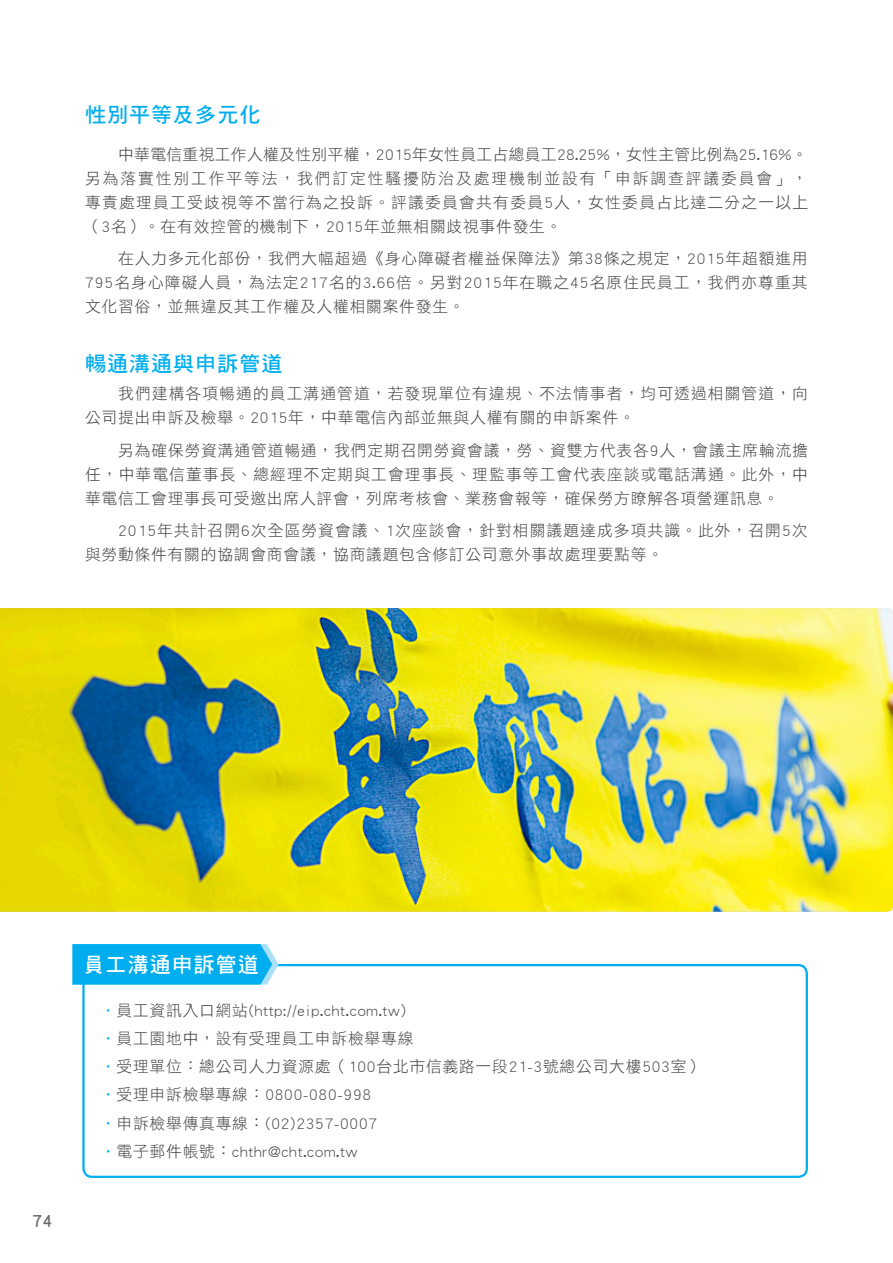
<style>
.page{position:relative;width:893px;height:1263px;background:#fff}
.page>*{position:absolute;margin:0;border:0;box-sizing:border-box;transform-origin:0 0}
.t1{font:21px "DF Hei Std W7";letter-spacing:.05em;color:#00aeef}
.t2{font:21px "DF Hei Std W7";letter-spacing:.05em;color:#fff}
.t3{font:18px "DF Hei Std W7";color:#6c6d70}
.t4{font:15.75px/24px "DF Hei Std W3";letter-spacing:.05em;color:#3e3e3f;text-align:justify}
.t5{font:15.75px/24px "DF Hei Std W3";letter-spacing:.07em;color:#3e3e3f}
.s1{color:#00aeef}
</style>
<div class="page">
<div style="left:82px;top:964px;width:726px;height:214px;border:2px solid #00aeef;border-radius:9px"></div>
<svg style="left:72px;top:944px;width:207px;height:41px"></svg>
<img style="left:0;top:608px;width:893px;height:304px">
<h1 class="t1" style="left:85px;top:103px;width:177px">性別平等及多元化</h1>
<p class="t4" style="left:85px;top:142px;width:725px;text-indent:33px">中華電信重視工作人權及性別平權，2015年女性員工占總員工28.25%，女性主管比例為25.16%。另為落實性別工作平等法，我們訂定性騷擾防治及處理機制並設有「申訴調查評議委員會」，專責處理員工受歧視等不當行為之投訴。評議委員會共有委員5人，女性委員占比達二分之一以上（3名）。在有效控管的機制下，2015年並無相關歧視事件發生。</p>
<p class="t4" style="left:85px;top:246px;width:724px;text-indent:33px">在人力多元化部份，我們大幅超過《身心障礙者權益保障法》第38條之規定，2015年超額進用795名身心障礙人員，為法定217名的3.66倍。另對2015年在職之45名原住民員工，我們亦尊重其文化習俗，並無違反其工作權及人權相關案件發生。</p>
<h1 class="t1" style="left:85px;top:352px;width:199px">暢通溝通與申訴管道</h1>
<p class="t5" style="left:85px;top:381px;width:724px;text-indent:33px">我們建構各項暢通的員工溝通管道，若發現單位有違規、不法情事者，均可透過相關管道，向公司提出申訴及檢舉。2015年，中華電信內部並無與人權有關的申訴案件。</p>
<p class="t4" style="left:85px;top:438px;width:724px;text-indent:33px">另為確保勞資溝通管道暢通，我們定期召開勞資會議，勞、資雙方代表各9人，會議主席輪流擔任，中華電信董事長、總經理不定期與工會理事長、理監事等工會代表座談或電話溝通。此外，中華電信工會理事長可受邀出席人評會，列席考核會、業務會報等，確保勞方瞭解各項營運訊息。</p>
<p class="t5" style="left:85px;top:518px;width:724px;text-indent:33px">2015年共計召開6次全區勞資會議、1次座談會，針對相關議題達成多項共識。此外，召開5次與勞動條件有關的協調會商會議，協商議題包含修訂公司意外事故處理要點等。</p>
<p class="t3" style="left:33px;top:1211px;width:21px">74</p>
<h1 class="t2" style="left:84px;top:953px;width:177px">員工溝通申訴管道</h1>
<p class="t4" style="left:100px;top:995px;width:604px;line-height:28.2px;text-align:left"><span class="s1">‧</span>員工資訊入口網站(http://eip.cht.com.tw)<br><span class="s1">‧</span>員工園地中，設有受理員工申訴檢舉專線<br><span class="s1">‧</span>受理單位：總公司人力資源處（100台北市信義路一段21-3號總公司大樓503室）<span class="s1">‧</span>受理申訴檢舉專線：0800-080-998<br><span class="s1">‧</span>申訴檢舉傳真專線：(02)2357-0007<br><span class="s1">‧</span>電子郵件帳號：chthr@cht.com.tw</p>
</div>
